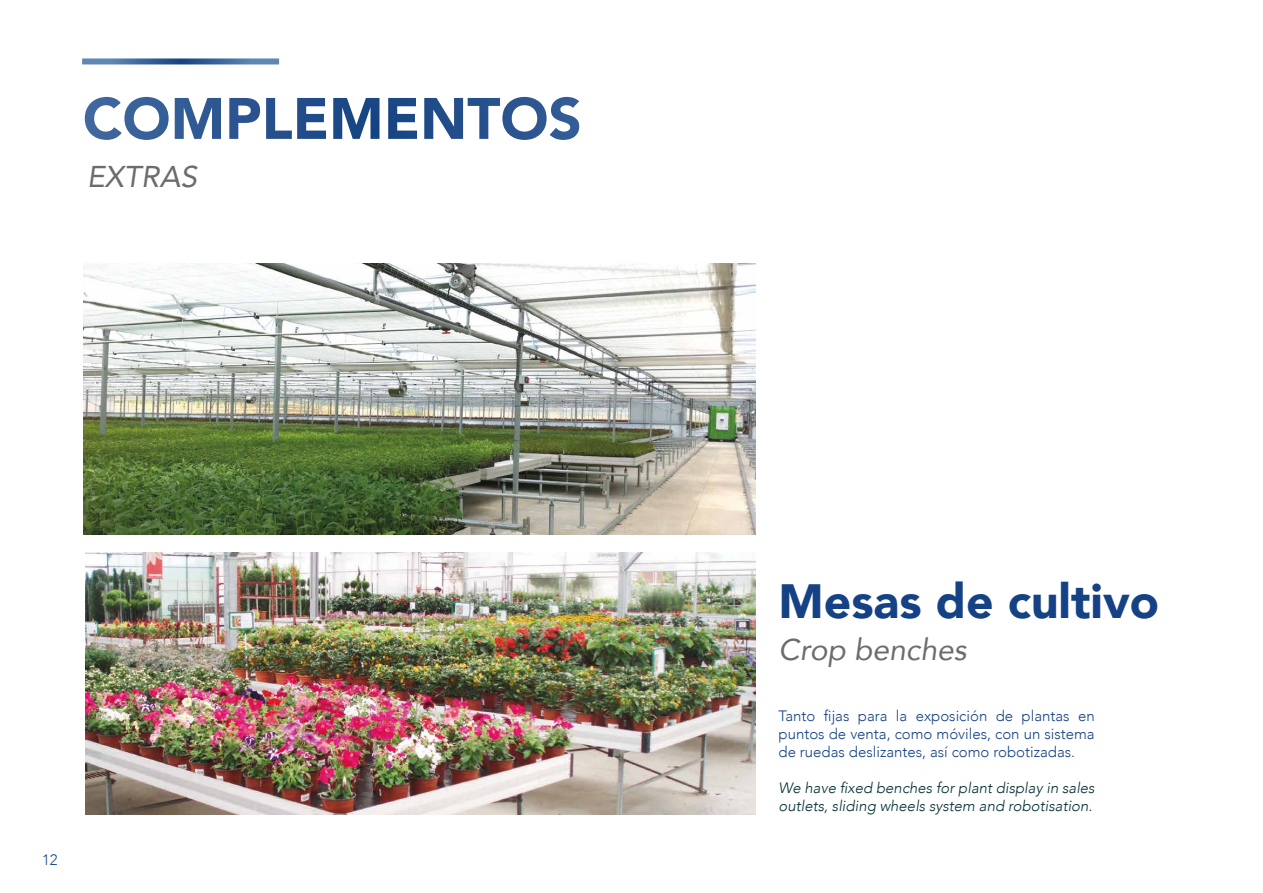
<style>
.page{position:relative;width:1263px;height:893px;background:#fff}
.page>*{position:absolute;margin:0;border:0;box-sizing:border-box;transform-origin:0 0}
.t1{font:900 48px "Avenir";color:#154284}
.t2{font:italic 30px "Avenir";color:#6c6c6c}
.t3{font:300 15px/18px "Avenir";color:#154284;text-align:justify}
.t4{font:italic 300 15px/18px "Avenir";color:#032f34}
</style>
<div class="page">
<svg style="left:85px;top:97px;width:84px;height:43px"></svg>
<svg style="left:175px;top:98px;width:46px;height:41px"></svg>
<svg style="left:229px;top:98px;width:31px;height:41px"></svg>
<svg style="left:266px;top:98px;width:60px;height:41px"></svg>
<svg style="left:333px;top:98px;width:46px;height:41px"></svg>
<svg style="left:388px;top:98px;width:29px;height:41px"></svg>
<svg style="left:424px;top:97px;width:155px;height:43px"></svg>
<img style="left:85px;top:552px;width:670px;height:263px">
<svg style="left:82px;top:58px;width:197px;height:6px"></svg>
<img style="left:83px;top:263px;width:672px;height:271px">
<h2 class="t2" style="left:87px;top:158px;width:112px">EXTRAS</h2>
<p class="t3" style="left:42px;top:851px;width:17px">12</p>
<h1 class="t1" style="left:778px;top:560px;width:382px">Mesas de cultivo</h1>
<h2 class="t2" style="left:778px;top:631px;width:189px">Crop benches</h2>
<p class="t3" style="left:778px;top:706px;width:318px">Tanto fijas para la exposición de plantas en puntos de venta, como móviles, con un sistema de ruedas deslizantes, así como robotizadas.</p>
<p class="t4" style="left:778px;top:778px;width:318px">We have fixed benches for plant display in sales outlets, sliding wheels system and robotisation.</p>
</div>
